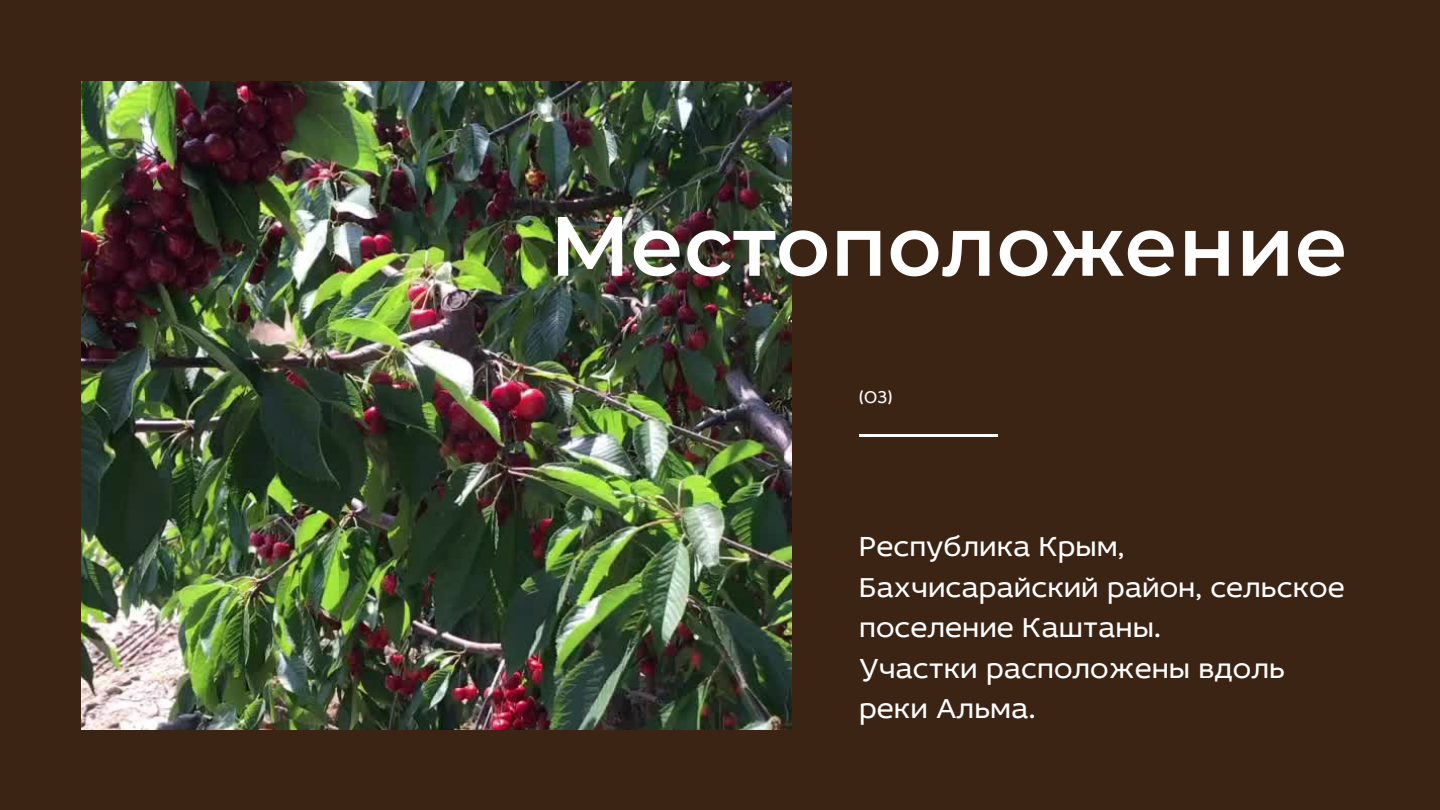
<style>
.page{position:relative;width:1440px;height:810px;background:#3c2415}
.page>*{position:absolute;margin:0;border:0;box-sizing:border-box;transform-origin:0 0}
.t1{font:600 84px "Montserrat";color:#fff}
.t2{font:29px/40.5px "Idealist Sans";color:#fff}
.t3{font:18.2px "Idealist Sans";color:#fff}
</style>
<div class="page">
<img style="left:81px;top:81px;width:710px;height:648px">
<hr style="left:859px;top:434px;width:139px;height:3px;background:#fff">
<p class="t1" style="left:550px;top:194px;width:800px">Местоположение</p>
<p class="t3" style="left:859px;top:390px;width:35px">(03)</p>
<p class="t2" style="left:859px;top:529px;width:487px">Республика Крым,<br>Бахчисарайский район, сельское поселение Каштаны.</p>
<p class="t2" style="left:859px;top:650px;width:427px">Участки расположены вдоль реки Альма.</p>
</div>
